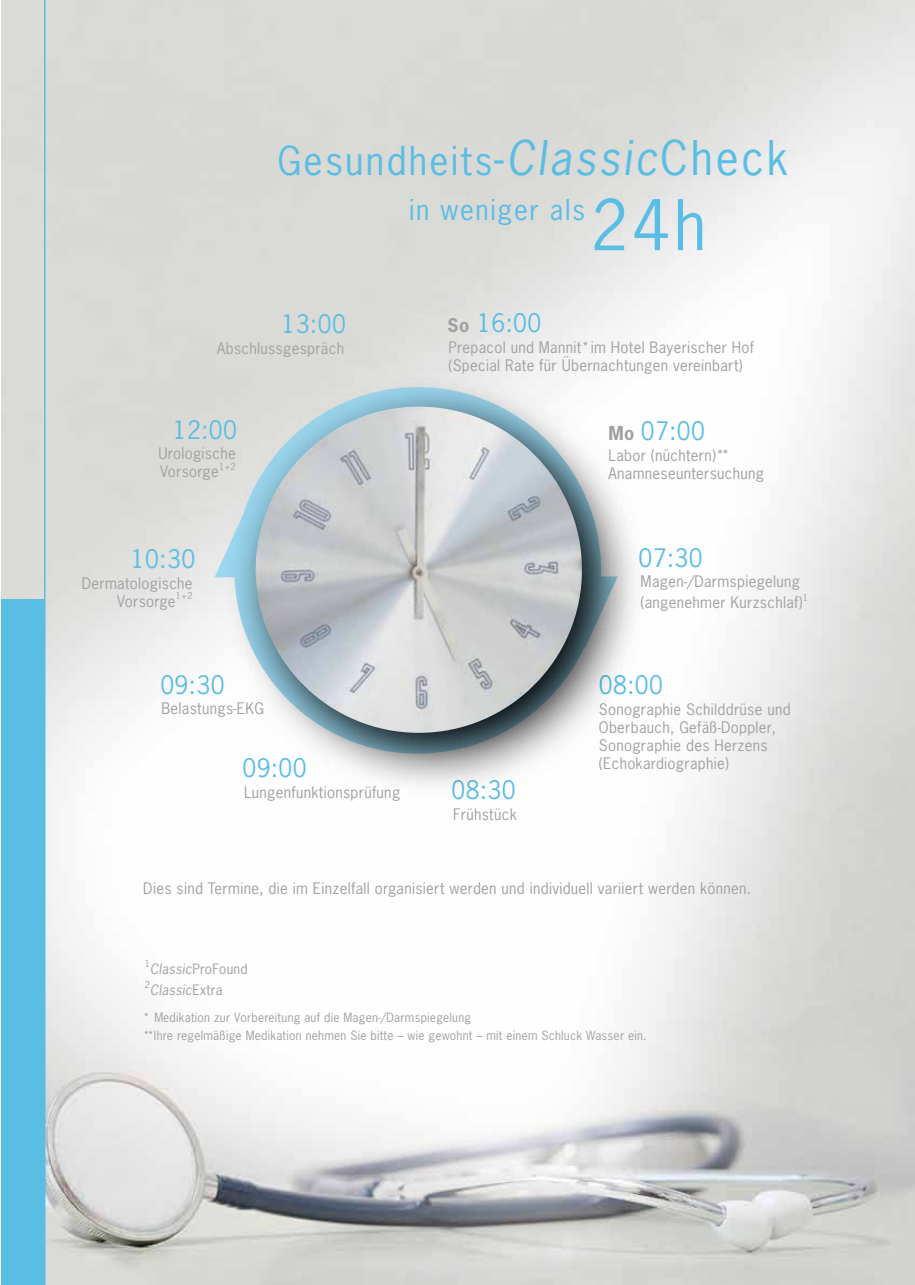
<style>
.page{position:relative;width:915px;height:1285px;background:#fff}
.page>*{position:absolute;margin:0;border:0;box-sizing:border-box;transform-origin:0 0}
.t1{font:65.55px "News Gothic Std";color:#59bde4}
.t2{font:37.5px "News Gothic Std";letter-spacing:.06em;color:#59bde4}
.t3{font:27px "News Gothic Std";letter-spacing:.06em;color:#59bde4}
.t4{font:24px "News Gothic Std";letter-spacing:.02em;color:#59bde4}
.t5{font:15px/18px "News Gothic Std";letter-spacing:.02em;color:#a1a1a4}
.t6{font:13.5px "News Gothic Std";letter-spacing:.02em;color:#a1a1a4}
.t7{font:italic 13.5px "News Gothic Std";letter-spacing:.02em;color:#a1a1a4}
.t8{font:12px/18px "News Gothic Std";letter-spacing:.02em;color:#a1a1a4}
.t9{font:9px "News Gothic Std";color:#a1a1a4}
.s1{font-size:45px}
.s2{font-style:italic;font-size:45px}
.s3{font-weight:700;font-size:18px;color:#a1a1a4}
.s4{font-style:italic}
.s5{font-style:normal}
</style>
<div class="page">
<img style="left:1px;top:0;width:913px;height:1284px">
<div style="left:1px;top:600px;width:43px;height:684px;background:#59bde4"></div>
<svg style="left:214px;top:505px;width:11px;height:72px"></svg>
<hr style="left:44px;top:0;width:1px;height:1284px;background:#59bde4">
<svg style="left:225px;top:376px;width:420px;height:420px"></svg>
<img style="left:255px;top:406px;width:326px;height:326px;border-radius:163px">
<h2 class="t2" style="left:277px;top:136px;width:512px">Gesundheits<span class="s1">-</span><span class="s2">Classic</span><span class="s1">Check</span></h2>
<h3 class="t3" style="left:409px;top:192px;width:177px">in weniger als</h3>
<h1 class="t1" style="left:590px;top:183px;width:117px">24h</h1>
<h3 class="t4" style="left:281px;top:308px;width:66px">13:00</h3>
<h3 class="t4" style="left:447px;top:308px;width:95px"><span class="s3">So</span> 16:00</h3>
<p class="t5" style="left:217px;top:339px;width:128px">Abschlussgespräch</p>
<p class="t5" style="left:448px;top:338px;width:307px">Prepacol und Mannit* im Hotel Bayerischer Hof (Special Rate für Übernachtungen vereinbart)</p>
<h3 class="t4" style="left:173px;top:414px;width:66px">12:00</h3>
<h3 class="t4" style="left:608px;top:415px;width:98px"><span class="s3">Mo</span> 07:00</h3>
<p class="t5" style="left:158px;top:444px;width:79px">Urologische<br>Vorsorge</p>
<p class="t9" style="left:219px;top:460px;width:18px">1+2</p>
<p class="t5" style="left:608px;top:446px;width:157px">Labor (nüchtern)**<br>Anamneseuntersuchung</p>
<h3 class="t4" style="left:131px;top:543px;width:66px">10:30</h3>
<h3 class="t4" style="left:638px;top:542px;width:66px">07:30</h3>
<p class="t5" style="left:117px;top:573px;width:77px;text-indent:-35px">Dermatologische<br>Vorsorge</p>
<p class="t9" style="left:176px;top:590px;width:18px">1+2</p>
<p class="t5" style="left:640px;top:570px;width:163px;line-height:21px">Magen-/Darmspiegelung (angenehmer Kurzschlaf)</p>
<p class="t9" style="left:802px;top:591px;width:7px">1</p>
<h3 class="t4" style="left:160px;top:669px;width:66px">09:30</h3>
<h3 class="t4" style="left:598px;top:669px;width:66px">08:00</h3>
<p class="t5" style="left:161px;top:699px;width:104px">Belastungs-EKG</p>
<h3 class="t4" style="left:242px;top:752px;width:66px">09:00</h3>
<p class="t5" style="left:598px;top:700px;width:193px">Sonographie Schilddrüse und<br>Oberbauch, Gefäß-Doppler,<br>Sonographie des Herzens (Echokardiographie)</p>
<p class="t5" style="left:244px;top:782px;width:158px">Lungenfunktionsprüfung</p>
<h3 class="t4" style="left:451px;top:774px;width:66px">08:30</h3>
<p class="t5" style="left:453px;top:805px;width:65px">Frühstück</p>
<p class="t5" style="left:143px;top:878px;width:609px">Dies sind Termine, die im Einzelfall organisiert werden und individuell variiert werden können.</p>
<p class="t9" style="left:145px;top:957px;width:7px">1</p>
<p class="t6" style="left:150px;top:960px;width:99px"><span class="s4">Classic</span>ProFound</p>
<p class="t9" style="left:145px;top:978px;width:7px">2</p>
<p class="t7" style="left:150px;top:981px;width:74px">Classic<span class="s5">Extra</span></p>
<p class="t8" style="left:143px;top:1008px;width:505px">* Medikation zur Vorbereitung auf die Magen-/Darmspiegelung<br>**Ihre regelmäßige Medikation nehmen Sie bitte – wie gewohnt – mit einem Schluck Wasser ein.</p>
</div>
